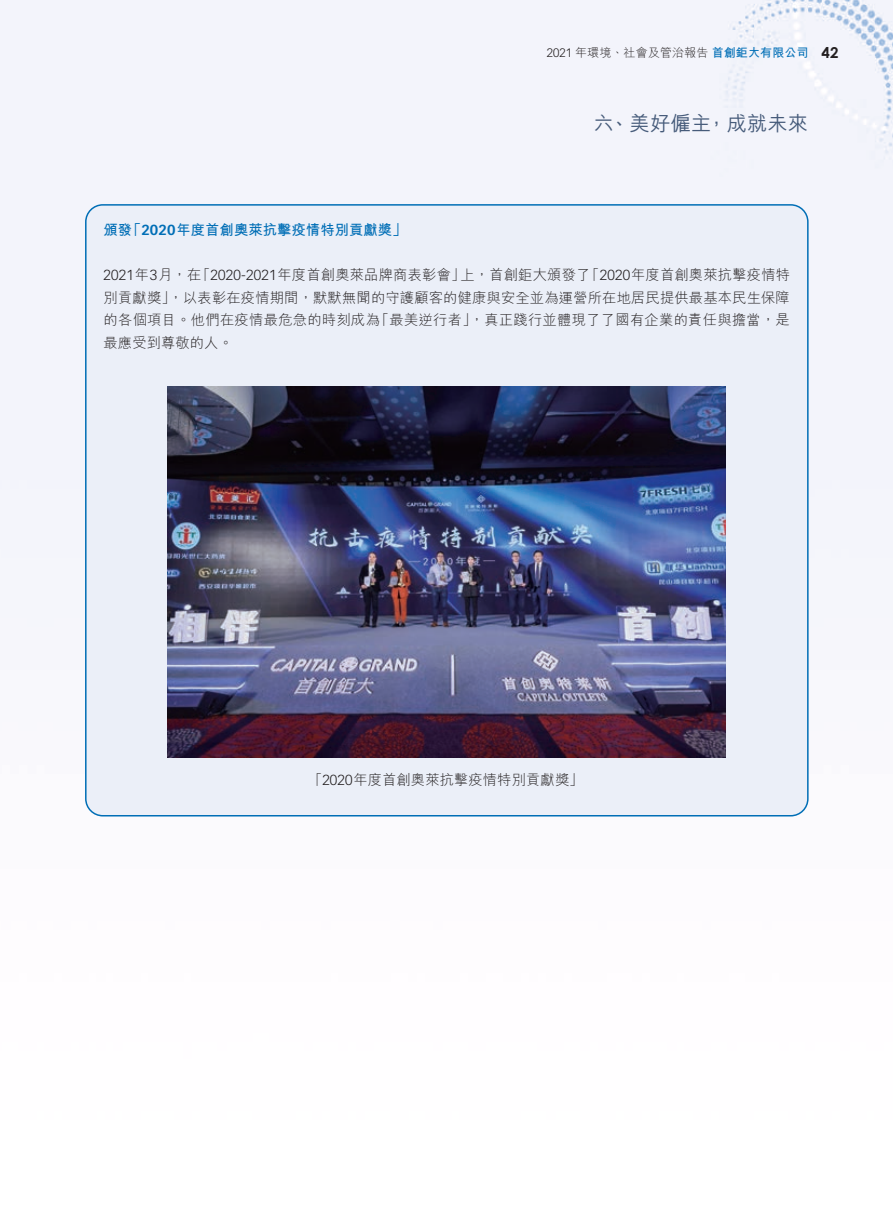
<style>
.page{position:relative;width:893px;height:1212px;background:#fff}
.page>*{position:absolute;margin:0;border:0;box-sizing:border-box;transform-origin:0 0}
.t1{font:500 20.25px "M Hei HK";letter-spacing:.005em;color:#465b7a}
.t2{font:700 15px "Century Gothic";color:#231f20}
.t3{font:300 14.25px/22.5px "M Hei HK";letter-spacing:.015em;color:#231f20;text-align:right}
.t4{font:700 14.25px "M Hei HK";letter-spacing:.01em;color:#006eb6}
.t5{font:300 14.25px "Vectora LT Std";color:#231f20}
.t6{font:300 12px "M Hei HK";letter-spacing:.01em;color:#231f20}
.s1{font-family:"Vectora LT Std"}
.s2{font-weight:700;color:#006eb6}
.s3{font-family:"M Hei HK"}
</style>
<div class="page">
<div style="left:0;top:0;width:893px;height:817px;background:#f3f4fb"></div>
<div style="left:86px;top:205px;width:722px;height:611px;background:#ebeff8;border-radius:17px"></div>
<img style="left:167px;top:386px;width:559px;height:371px">
<p class="t6" style="left:547px;top:47px;width:263px"><span class="s1">2021</span> 年環境、社會及管治報告<span class="s2">首創鉅大有限公司</span></p>
<p class="t2" style="left:821px;top:41px;width:19px">42</p>
<h1 class="t1" style="left:609px;top:109px;width:104px">、美好僱主</h1>
<h1 class="t1" style="left:706px;top:109px;width:103px">，成就未來</h1>
<h1 class="t1" style="left:594px;top:109px;width:22px">六</h1>
<p class="t4" style="left:127px;top:220px;width:281px">「<span class="s1">2020</span>年度首創奧萊抗擊疫情特別貢獻獎「</p>
<p class="t4" style="left:104px;top:220px;width:30px">頒發</p>
<p class="t3" style="left:585px;top:264px;width:206px">「<span class="s1">2020</span>年度首創奧萊抗擊疫情特</p>
<p class="t3" style="left:196px;top:264px;width:271px">「<span class="s1">2020-2021</span>年度首創奧萊品牌商表彰會」</p>
<p class="t3" style="left:460px;top:264px;width:132px">上，首創鉅大頒發了</p>
<p class="t5" style="left:104px;top:267px;width:99px">2021<span class="s3">年 月</span>3 <span class="s3">，在</span></p>
<p class="t3" style="left:104px;top:286px;width:688px">別貢獻獎，」以表彰在疫情期間，默默無聞的守護顧客的健康與安全並為運營所在地居民提供最基本民生保障「最美逆行者，」真正踐行並體現了了國有企業的責任與擔當，是</p>
<p class="t3" style="left:104px;top:309px;width:278px;text-align:left">的各個項目。他們在疫情最危急的時刻成為最應受到尊敬的人。</p>
<p class="t3" style="left:308px;top:768px;width:277px">「<span class="s1">2020</span>年度首創奧萊抗擊疫情特別貢獻獎「</p>
</div>
